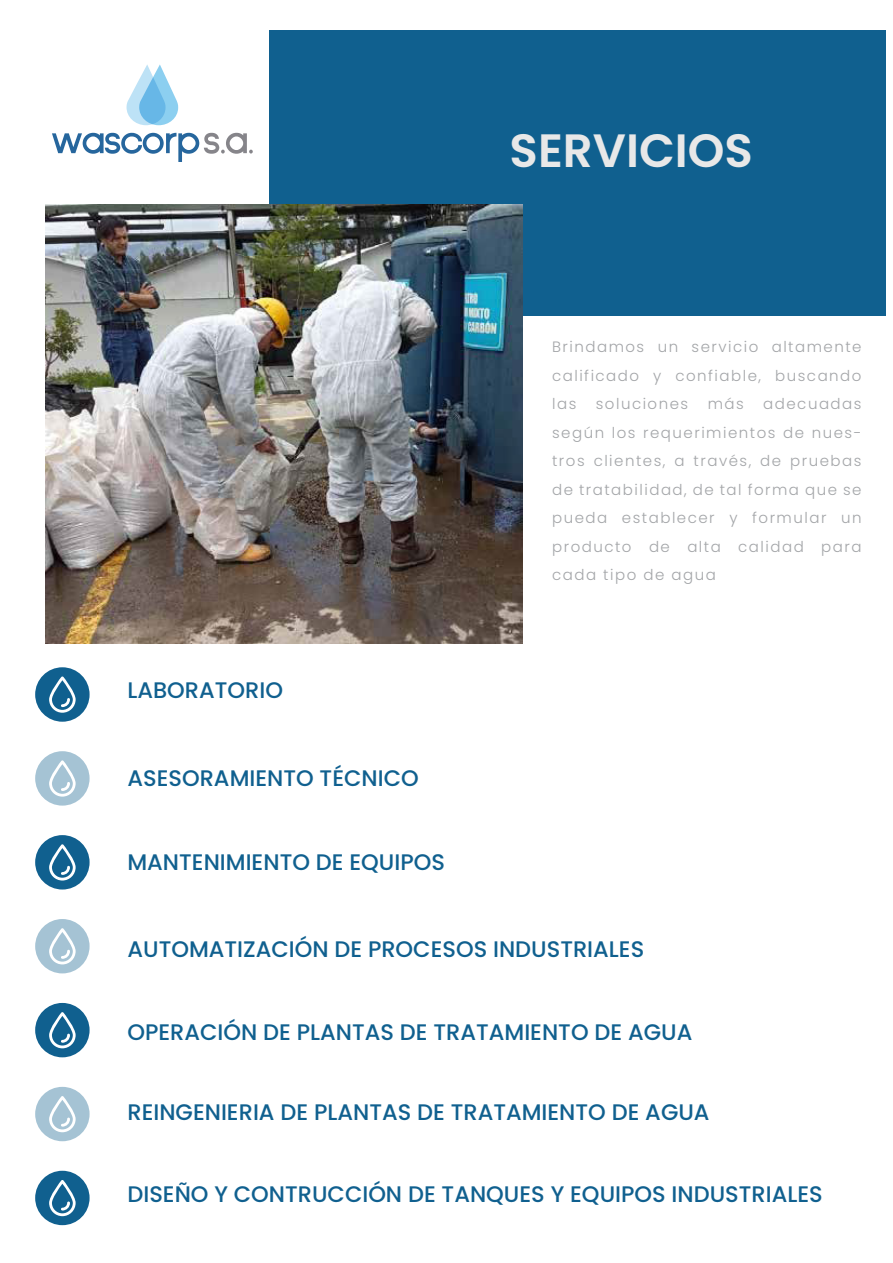
<style>
.page{position:relative;width:893px;height:1263px;background:#fff}
.page>*{position:absolute;margin:0;border:0;box-sizing:border-box;transform-origin:0 0}
.t1{font:600 46.65px "Poppins";color:#e8e8e8}
.t2{font:500 22.5px "Poppins";color:#10608f}
.t3{font:300 15px/28.5px "Poppins";letter-spacing:.1em;color:#a3a5a8;text-align:justify}
</style>
<div class="page">
<div style="left:270px;top:30px;width:616px;height:286px;background:#10608f"></div>
<div style="left:35px;top:667px;width:55px;height:55px;background:#10608f;border-radius:50%"></div>
<svg style="left:49px;top:676px;width:27px;height:37px"></svg>
<svg style="left:35px;top:751px;width:55px;height:55px"></svg>
<svg style="left:49px;top:760px;width:27px;height:37px"></svg>
<div style="left:35px;top:835px;width:55px;height:54px;background:#10608f;border-radius:50%"></div>
<svg style="left:49px;top:844px;width:27px;height:36px"></svg>
<div style="left:35px;top:919px;width:55px;height:54px;background:#a5c3d4;border-radius:50%"></div>
<svg style="left:43px;top:928px;width:33px;height:42px"></svg>
<img style="left:46px;top:204px;width:477px;height:439px">
<div style="left:35px;top:1003px;width:55px;height:54px;background:#10608f;border-radius:50%"></div>
<svg style="left:49px;top:1012px;width:27px;height:36px"></svg>
<div style="left:35px;top:1087px;width:55px;height:54px;background:#a5c3d4;border-radius:50%"></div>
<svg style="left:49px;top:1096px;width:27px;height:36px"></svg>
<div style="left:35px;top:1171px;width:55px;height:54px;background:#10608f;border-radius:50%"></div>
<svg style="left:49px;top:1180px;width:27px;height:36px"></svg>
<svg style="left:126px;top:64px;width:52px;height:61px"></svg>
<svg style="left:52px;top:133px;width:201px;height:29px"></svg>
<h1 class="t1" style="left:510px;top:124px;width:245px">SERVICIOS</h1>
<h2 class="t2" style="left:127px;top:677px;width:157px">LABORATORIO</h2>
<h2 class="t2" style="left:127px;top:765px;width:293px">ASESORAMIENTO TÉCNICO</h2>
<h2 class="t2" style="left:127px;top:849px;width:319px">MANTENIMIENTO DE EQUIPOS</h2>
<p class="t3" style="left:552px;top:333px;width:311px">Brindamos un servicio altamente calificado y confiable, buscando las</p>
<p class="t3" style="left:596px;top:390px;width:94px">soluciones</p>
<p class="t3" style="left:708px;top:390px;width:38px">más</p>
<p class="t3" style="left:552px;top:390px;width:311px;text-indent:211px">adecuadas según los requerimientos de nues&shy;tros clientes, a través, de pruebas de tratabilidad, de tal forma que se pueda establecer y formular un producto de alta calidad para cada tipo de agua</p>
<h2 class="t2" style="left:127px;top:936px;width:518px">AUTOMATIZACIÓN DE PROCESOS INDUSTRIALES</h2>
<h2 class="t2" style="left:127px;top:1019px;width:566px">OPERACIÓN DE PLANTAS DE TRATAMIENTO DE AGUA</h2>
<h2 class="t2" style="left:127px;top:1099px;width:584px">REINGENIERIA DE PLANTAS DE TRATAMIENTO DE AGUA</h2>
<h2 class="t2" style="left:127px;top:1180px;width:697px">DISEÑO Y CONTRUCCIÓN DE TANQUES Y EQUIPOS INDUSTRIALES</h2>
</div>
